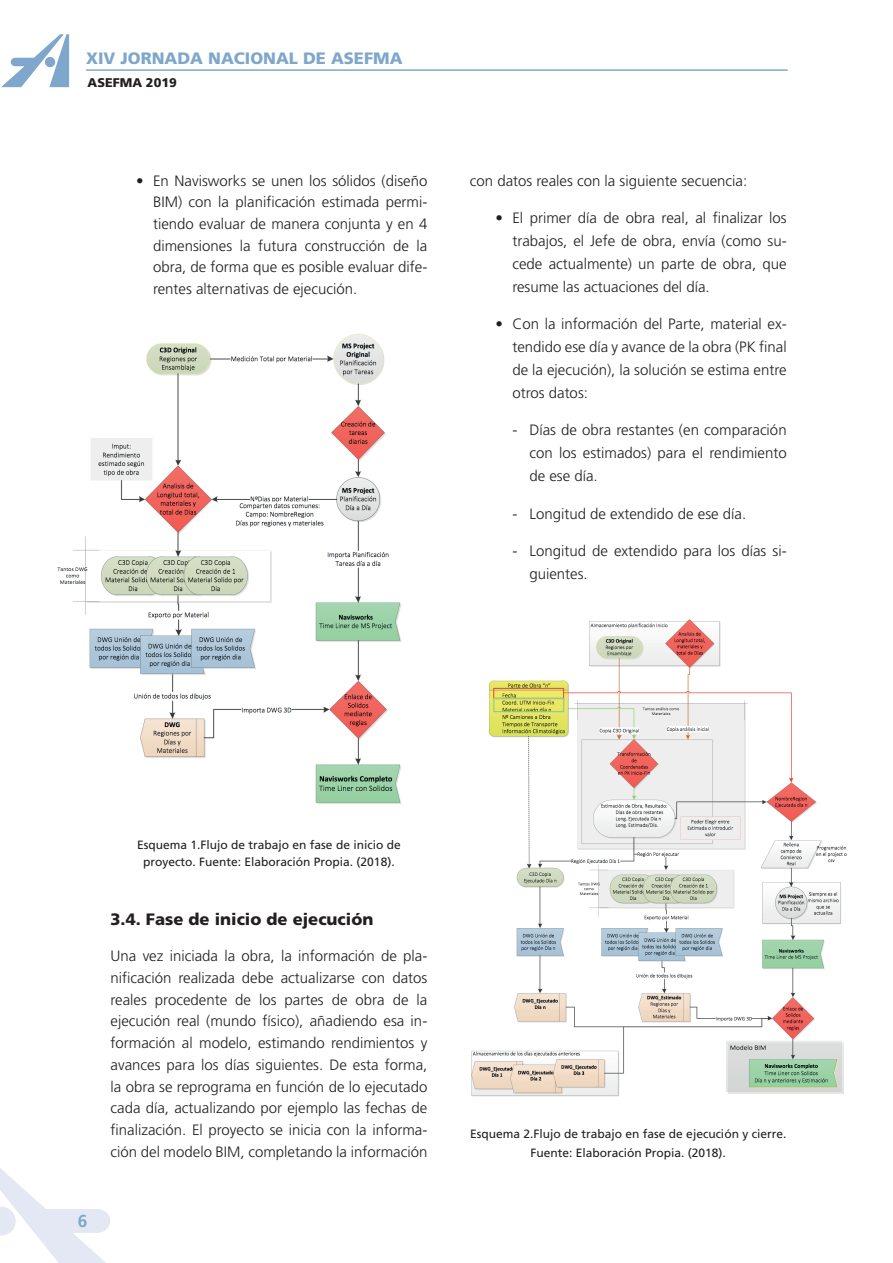
<style>
.page{position:relative;width:893px;height:1263px;background:#fff}
.page>*{position:absolute;margin:0;border:0;box-sizing:border-box;transform-origin:0 0}
.t1{font:700 17.4px "Frutiger";color:#7fa8ca}
.t2{font:900 16.5px "Frutiger";color:#231f20}
.t3{font:900 16.5px "Frutiger";color:#7ea7cb}
.t4{font:300 15px/21.8px "Frutiger";color:#231f20;text-align:justify}
.t5{font:900 12.6px "Frutiger";color:#231f20}
.t6{font:12px/17.2px "Frutiger";color:#231f20;text-align:center}
</style>
<div class="page">
<hr style="left:86px;top:69px;width:702px;height:2px;background:#7ea7cb">
<svg style="left:1px;top:34px;width:68px;height:53px"></svg>
<svg style="left:0;top:1168px;width:110px;height:95px"></svg>
<img style="left:57px;top:333px;width:345px;height:471px">
<img style="left:471px;top:619px;width:376px;height:478px">
<p class="t3" style="left:86px;top:49px;width:318px">XIV JORNADA NACIONAL DE ASEFMA</p>
<p class="t5" style="left:88px;top:75px;width:91px">ASEFMA 2019</p>
<p class="t4" style="left:153px;top:170px;width:276px;text-indent:-17px">• En Navisworks se unen los sólidos (diseño BIM) con la planificación estimada permi&shy;tiendo evaluar de manera conjunta y en 4 dimensiones la futura construcción de la obra, de forma que es posible evaluar dife&shy;rentes alternativas de ejecución.</p>
<p class="t4" style="left:470px;top:170px;width:279px">con datos reales con la siguiente secuencia:</p>
<p class="t4" style="left:512px;top:207px;width:276px;line-height:23px;text-indent:-17px">• El primer día de obra real, al finalizar los trabajos, el Jefe de obra, envía (como su&shy;cede actualmente) un parte de obra, que resume las actuaciones del día.</p>
<p class="t4" style="left:512px;top:313px;width:276px;line-height:23px;text-indent:-17px">• Con la información del Parte, material ex&shy;tendido ese día y avance de la obra (PK final de la ejecución), la solución se estima entre otros datos:</p>
<p class="t4" style="left:529px;top:419px;width:259px;line-height:23px;text-indent:-17px">- Días de obra restantes (en comparación con los estimados) para el rendimiento de ese día.</p>
<p class="t4" style="left:512px;top:503px;width:235px">- Longitud de extendido de ese día.</p>
<p class="t4" style="left:529px;top:540px;width:259px;line-height:23px;text-indent:-17px">- Longitud de extendido para los días si&shy;guientes.</p>
<p class="t1" style="left:78px;top:1211px;width:11px">6</p>
<p class="t6" style="left:137px;top:836px;width:265px">Esquema 1.Flujo de trabajo en fase de inicio de proyecto. Fuente: Elaboración Propia. (2018).</p>
<p class="t2" style="left:111px;top:909px;width:264px">3.4. Fase de inicio de ejecución</p>
<p class="t4" style="left:111px;top:945px;width:318px">Una vez iniciada la obra, la información de pla&shy;nificación realizada debe actualizarse con datos reales procedente de los partes de obra de la ejecución real (mundo físico), añadiendo esa in&shy;formación al modelo, estimando rendimientos y avances para los días siguientes. De esta forma, la obra se reprograma en función de lo ejecutado cada día, actualizando por ejemplo las fechas de finalización. El proyecto se inicia con la informa&shy;ción del modelo BIM, completando la información</p>
<p class="t6" style="left:470px;top:1125px;width:318px;line-height:18.5px">Esquema 2.Flujo de trabajo en fase de ejecución y cierre.<br>Fuente: Elaboración Propia. (2018).</p>
</div>
